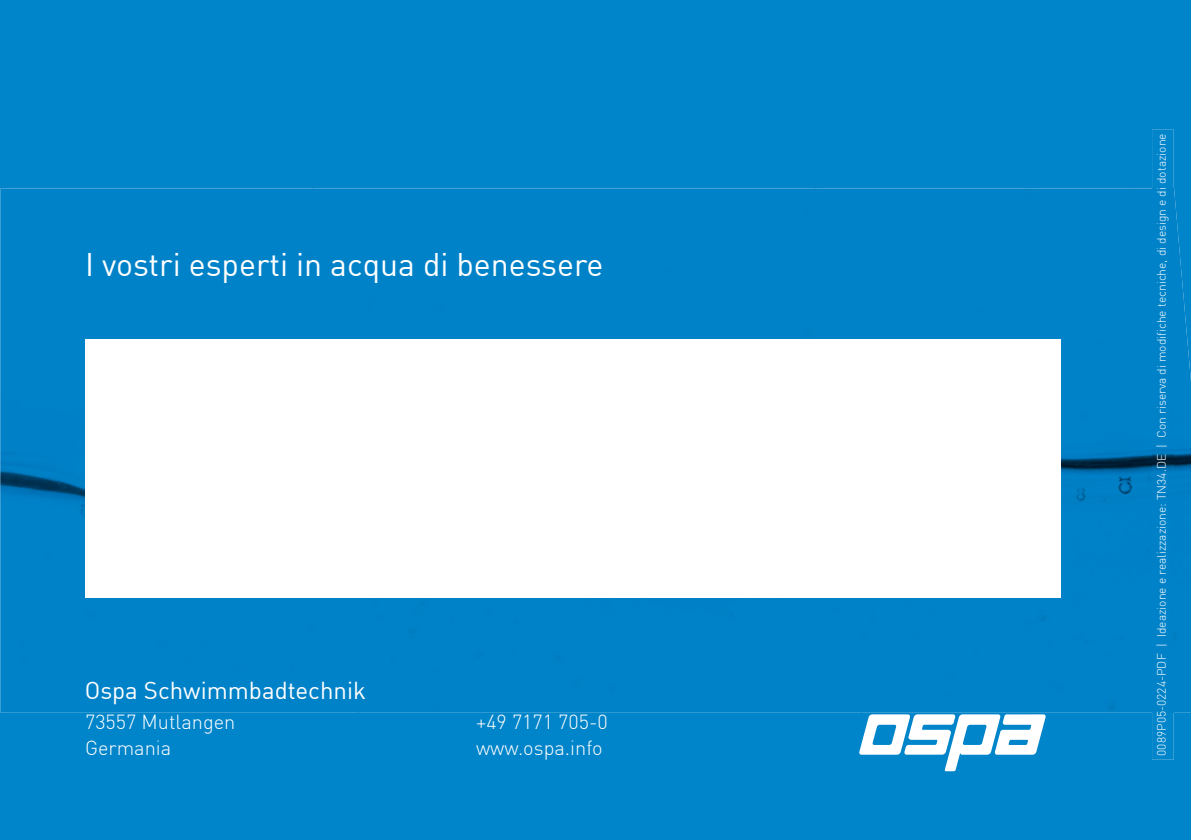
<style>
.page{position:relative;width:1191px;height:840px;background:#fff}
.page>*{position:absolute;margin:0;border:0;box-sizing:border-box;transform-origin:0 0}
.t1{font:32px "DIN";color:#fff}
.t2{font:24px "DIN";color:#fff}
.t3{font:300 20px/26px "DIN";color:#fff}
.t4{font:300 12px "DIN";color:#fff}
</style>
<div class="page">
<div style="left:0;top:0;width:1191px;height:839px;background:#0084ca"></div>
<div style="left:359px;top:188px;width:456px;height:414px;background:#0082c8"></div>
<div style="left:0;top:188px;width:359px;height:524px;background:#0082c8"></div>
<div style="left:815px;top:188px;width:376px;height:524px;background:#0082c8"></div>
<div style="left:352px;top:602px;width:510px;height:110px;background:#0082c8"></div>
<div style="left:1152px;top:130px;width:21px;height:629px;background:#0084cb"></div>
<div style="left:1152px;top:188px;width:21px;height:524px;background:#0082c8"></div>
<hr style="left:85px;top:650px;width:963px;height:1px;background:#0084ca">
<svg style="left:859px;top:714px;width:187px;height:56px"></svg>
<div style="left:85px;top:338px;width:975px;height:259px;background:#fff"></div>
<h1 class="t1" style="left:85px;top:244px;width:520px">I vostri esperti in acqua di benessere</h1>
<h2 class="t2" style="left:85px;top:674px;width:283px">Ospa Schwimmbadtechnik</h2>
<h3 class="t3" style="left:85px;top:708px;width:152px">73557 Mutlangen<br>Germania</h3>
<h3 class="t3" style="left:476px;top:708px;width:133px">+49 7171 705-0 www.ospa.info</h3>
<p class="t4" style="left:1154px;top:755px;width:623px;rotate:-90deg">0089P05-0224-PDF | Ideazione e realizzazione: TN34.DE | Con riserva di modifiche tecniche, di design e di dotazione</p>
</div>
